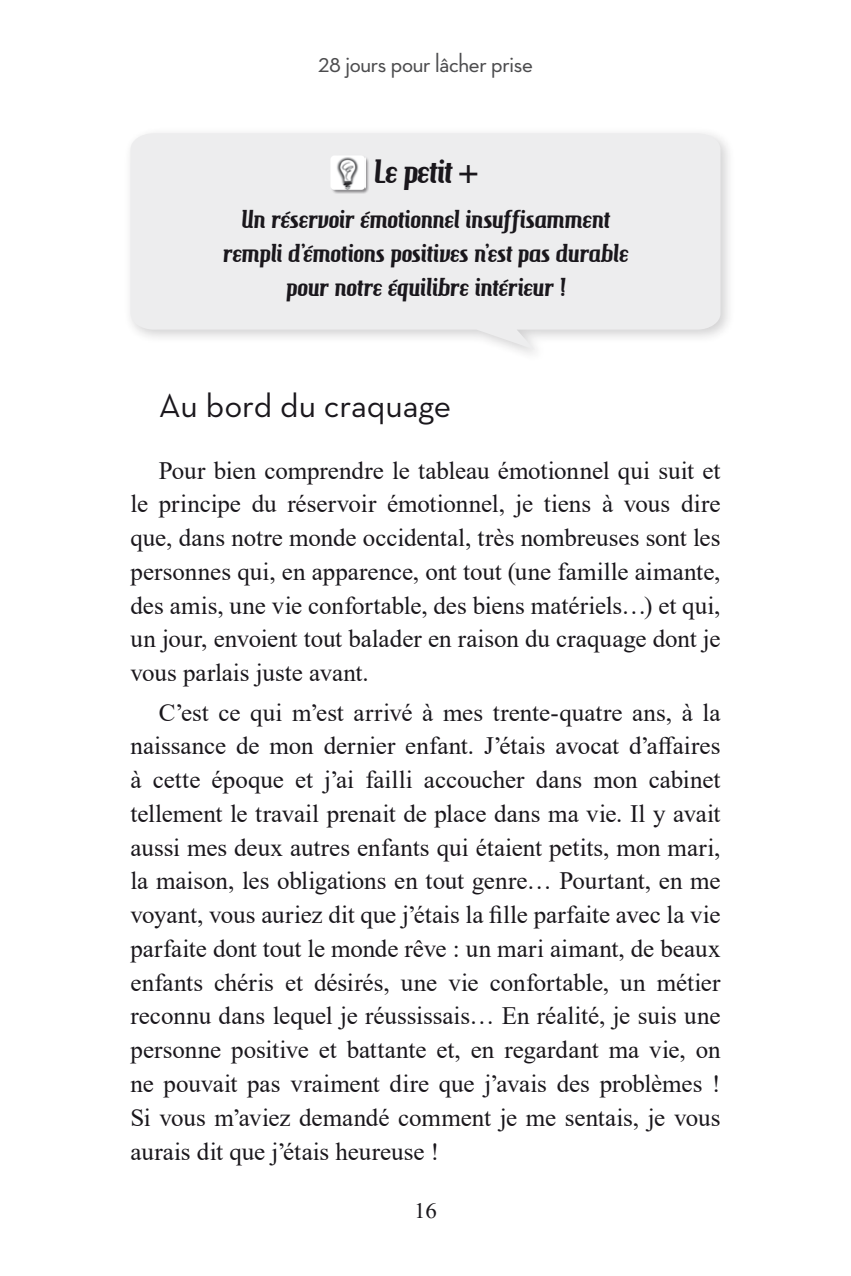
<style>
.page{position:relative;width:851px;height:1276px;background:#fff}
.page>*{position:absolute;margin:0;border:0;box-sizing:border-box;transform-origin:0 0}
.t1{font:34px "Neutra Text";letter-spacing:-.005em;color:#1a171c}
.t2{font:32px "Hamburger Heaven";letter-spacing:-.02em;color:#1a171c}
.t3{font:500 27px "Neutra Disp";letter-spacing:-.01em;color:#4c4c4e}
.t4{font:25px/33.8px "Times New Roman";letter-spacing:-.005em;color:#1a171c;text-align:justify}
.t5{font:24.6px/33.8px "Hamburger Heaven";letter-spacing:.005em;color:#1a171c;text-align:center}
.t6{font:21.8px "Times New Roman";color:#1a171c;scale:1.05 1}
</style>
<div class="page">
<div style="left:123px;top:126px;width:612px;height:237px;background:#1a171c;opacity:.2"></div>
<svg style="left:130px;top:133px;width:590px;height:217px;background:#ededee"></svg>
<div style="left:330px;top:155px;width:39px;height:39px;background:#1a171c;opacity:.5"></div>
<img style="left:330px;top:155px;width:35px;height:36px">
<p class="t3" style="left:318px;top:48px;width:216px">28 jours pour lâcher prise</p>
<p class="t2" style="left:373px;top:153px;width:105px">Le petit +</p>
<p class="t5" style="left:223px;top:203px;width:406px">Un réservoir émotionnel insuffisamment rempli d’émotions positives n’est pas durable pour notre équilibre intérieur !</p>
<h1 class="t1" style="left:159px;top:384px;width:294px">Au bord du craquage</h1>
<p class="t4" style="left:130px;top:452px;width:591px;text-indent:28px">Pour bien comprendre le tableau émotionnel qui suit et le principe du réservoir émotionnel, je tiens à vous dire que, dans notre monde occidental, très nombreuses sont les personnes qui, en apparence, ont tout (une famille aimante, des amis, une vie confortable, des biens matériels…) et qui, un jour, envoient tout balader en raison du craquage dont je vous parlais juste avant.</p>
<p class="t4" style="left:130px;top:694px;width:591px;text-indent:28px">C’est ce qui m’est arrivé à mes trente-quatre ans, à la naissance de mon dernier enfant. J’étais avocat d’affaires à cette époque et j’ai failli accoucher dans mon cabinet tellement le travail prenait de place dans ma vie. Il y avait aussi mes deux autres enfants qui étaient petits, mon mari, la maison, les obligations en tout genre… Pourtant, en me voyant, vous auriez dit que j’étais la fille parfaite avec la vie parfaite dont tout le monde rêve : un mari aimant, de beaux enfants chéris et désirés, une vie confortable, un métier reconnu dans lequel je réussissais… En réalité, je suis une personne positive et battante et, en regardant ma vie, on ne pouvait pas vraiment dire que j’avais des problèmes !<br>Si vous m’aviez demandé comment je me sentais, je vous aurais dit que j’étais heureuse !</p>
<p class="t6" style="left:414px;top:1195px;width:23px">16</p>
</div>
